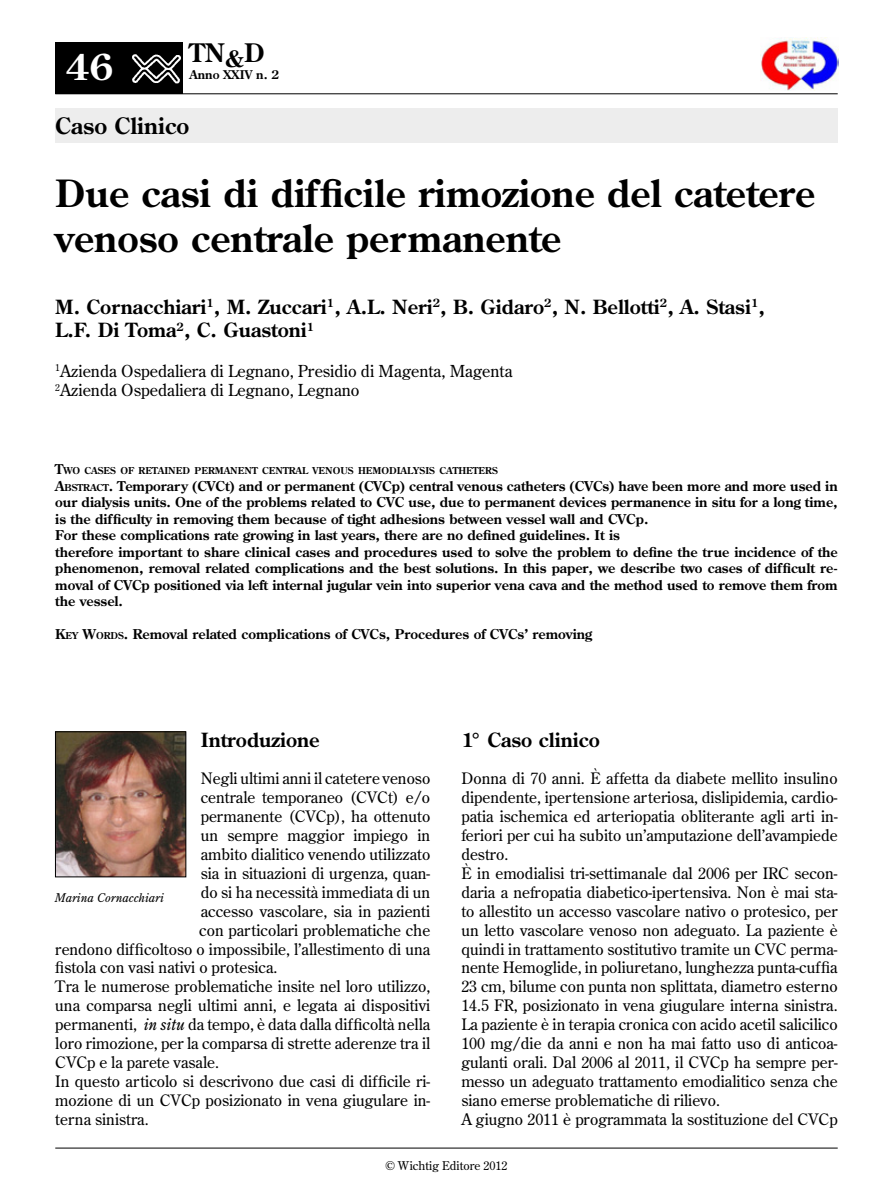
<style>
.page{position:relative;width:893px;height:1191px;background:#fff}
.page>*{position:absolute;margin:0;border:0;box-sizing:border-box;transform-origin:0 0}
.t1{font:700 37.5px/45px "Century Old Style Std";color:#000}
.t2{font:700 36px "Century Old Style Std";color:#fff}
.t3{font:700 25.5px "Century Old Style Std";color:#000}
.t4{font:700 22.5px "Century Old Style Std";color:#000}
.t5{font:700 19.5px/23.4px "Century Old Style Std";color:#000}
.t6{font:16.5px/19.8px "Century Old Style Std";color:#000}
.t7{font:15.75px/18.9px "Century Old Style Std";color:#000}
.t8{font:700 13.5px/16.5px "Century Old Style Std";color:#000}
.t9{font:12px "Century Old Style Std";color:#000}
.t10{font:italic 12px "Century Old Style Std";color:#000}
.t11{font:700 12px "Century Old Style Std";color:#000}
.t12{font:700 9.45px "Century Old Style Std";color:#000}
.s1{font-size:13.5px}
.s2{font-style:inherit}
.s3{font-size:9.45px}
.s4{font-style:italic}
</style>
<div class="page">
<img style="left:761px;top:38px;width:77px;height:52px">
<hr style="left:55px;top:93px;width:783px;height:1px;background:#000">
<div style="left:55px;top:43px;width:128px;height:51px;background:#000"></div>
<img style="left:132px;top:54px;width:49px;height:30px">
<hr style="left:55px;top:1147px;width:783px;height:1px;background:#000">
<div style="left:55px;top:108px;width:783px;height:34px;background:#ededed"></div>
<img style="left:57px;top:733px;width:127px;height:142px">
<div style="left:55px;top:731px;width:131px;height:146px;border:1px solid #000"></div>
<h2 class="t2" style="left:66px;top:44px;width:49px">46</h2>
<h3 class="t3" style="left:190px;top:36px;width:76px">TN<sub>&amp;</sub>D</h3>
<p class="t11" style="left:190px;top:67px;width:91px">Anno XXIV n. 2</p>
<h3 class="t4" style="left:55px;top:111px;width:136px">Caso Clinico</h3>
<h1 class="t1" style="left:55px;top:170px;width:761px">Due casi di difficile rimozione del catetere venoso centrale permanente</h1>
<p class="t5" style="left:55px;top:294px;width:711px">M. Cornacchiari<sup>1</sup>, M. Zuccari<sup>1</sup>, A.L. Neri<sup>2</sup>, B. Gidaro<sup>2</sup>, N. Bellotti<sup>2</sup>, A. Stasi<sup>1</sup>,<br>L.F. Di Toma<sup>2</sup>, C. Guastoni<sup>1</sup></p>
<p class="t6" style="left:55px;top:360px;width:459px"><sup>1</sup>Azienda Ospedaliera di Legnano, Presidio di Magenta, Magenta<br><sup>2</sup>Azienda Ospedaliera di Legnano, Legnano</p>
<p class="t12" style="left:55px;top:464px;width:444px"><span class="s1">T</span>WO CASES OF RETAINED PERMANENT CENTRAL VENOUS HEMODIALYSIS CATHETERS</p>
<p class="t8" style="left:55px;top:477px;width:784px"><span class="s2">A</span><span class="s3">BSTRACT</span><span class="s2">.</span> Temporary (CVCt) and or permanent (CVCp) central venous catheters (CVCs) have been more and more used in our dialysis units. One of the problems related to CVC use, due to permanent devices permanence in situ for a long time, is the difficulty in removing them because of tight adhesions between vessel wall and CVCp.<br>For these complications rate growing in last years, there are no defined guidelines. It is<br>therefore important to share clinical cases and procedures used to solve the problem to define the true incidence of the phenomenon, removal related complications and the best solutions. In this paper, we describe two cases of difficult re&shy;moval of CVCp positioned via left internal jugular vein into superior vena cava and the method used to remove them from the vessel.</p>
<p class="t8" style="left:55px;top:626px;width:538px"><span class="s2">K</span><span class="s3">EY</span> <span class="s2">W</span><span class="s3">ORDS</span><span class="s2">.</span> Removal related complications of CVCs, Procedures of CVCs’ removing</p>
<p class="t5" style="left:201px;top:727px;width:120px">Introduzione</p>
<p class="t7" style="left:201px;top:769px;width:231px">Negli ultimi anni il catetere venoso</p>
<p class="t7" style="left:201px;top:788px;width:231px">centrale temporaneo (CVCt) e/o</p>
<p class="t7" style="left:201px;top:806px;width:231px">permanente (CVCp), ha ottenuto</p>
<p class="t7" style="left:201px;top:825px;width:231px">un sempre maggior impiego in</p>
<p class="t7" style="left:201px;top:844px;width:231px">ambito dialitico venendo utilizzato</p>
<p class="t7" style="left:201px;top:863px;width:231px">sia in situazioni di urgenza, quan-</p>
<p class="t7" style="left:201px;top:882px;width:231px">do si ha necessità immediata di un</p>
<p class="t7" style="left:201px;top:901px;width:231px">accesso vascolare, sia in pazienti</p>
<p class="t7" style="left:199px;top:920px;width:232px">con particolari problematiche che</p>
<p class="t7" style="left:55px;top:939px;width:377px">rendono difficoltoso o impossibile, l’allestimento di una</p>
<p class="t7" style="left:55px;top:958px;width:224px">fistola con vasi nativi o protesica.</p>
<p class="t7" style="left:55px;top:977px;width:376px">Tra le numerose problematiche insite nel loro utilizzo,</p>
<p class="t7" style="left:55px;top:995px;width:376px">una comparsa negli ultimi anni, e legata ai dispositivi</p>
<p class="t7" style="left:55px;top:1014px;width:376px">permanenti, <span class="s4">in situ</span> da tempo, è data dalla difficoltà nella</p>
<p class="t7" style="left:55px;top:1033px;width:377px">loro rimozione, per la comparsa di strette aderenze tra il</p>
<p class="t7" style="left:55px;top:1052px;width:165px">CVCp e la parete vasale.</p>
<p class="t7" style="left:55px;top:1071px;width:376px">In questo articolo si descrivono due casi di difficile ri-</p>
<p class="t7" style="left:55px;top:1090px;width:376px">mozione di un CVCp posizionato in vena giugulare in-</p>
<p class="t7" style="left:55px;top:1109px;width:95px">terna sinistra.</p>
<p class="t10" style="left:55px;top:890px;width:110px">Marina Cornacchiari</p>
<p class="t5" style="left:461px;top:727px;width:140px">1 ° Caso clinico</p>
<p class="t7" style="left:461px;top:769px;width:378px">Donna di 70 anni. È affetta da diabete mellito insulino dipendente, ipertensione arteriosa, dislipidemia, cardio&shy;patia ischemica ed arteriopatia obliterante agli arti in&shy;feriori per cui ha subito un’amputazione dell’avampiede destro.<br>È in emodialisi tri-settimanale dal 2006 per IRC secon&shy;daria a nefropatia diabetico-ipertensiva. Non è mai sta&shy;to allestito un accesso vascolare nativo o protesico, per un letto vascolare venoso non adeguato. La paziente è quindi in trattamento sostitutivo tramite un CVC perma&shy;nente Hemoglide, in poliuretano, lunghezza punta-cuffia 23 cm, bilume con punta non splittata, diametro esterno 14.5 FR, posizionato in vena giugulare interna sinistra.<br>La paziente è in terapia cronica con acido acetil salicilico 100 mg/die da anni e non ha mai fatto uso di anticoa&shy;gulanti orali. Dal 2006 al 2011, il CVCp ha sempre per&shy;messo un adeguato trattamento emodialitico senza che siano emerse problematiche di rilievo.<br>A giugno 2011 è programmata la sostituzione del CVCp</p>
<p class="t9" style="left:385px;top:1158px;width:124px">© Wichtig Editore 2012</p>
</div>
